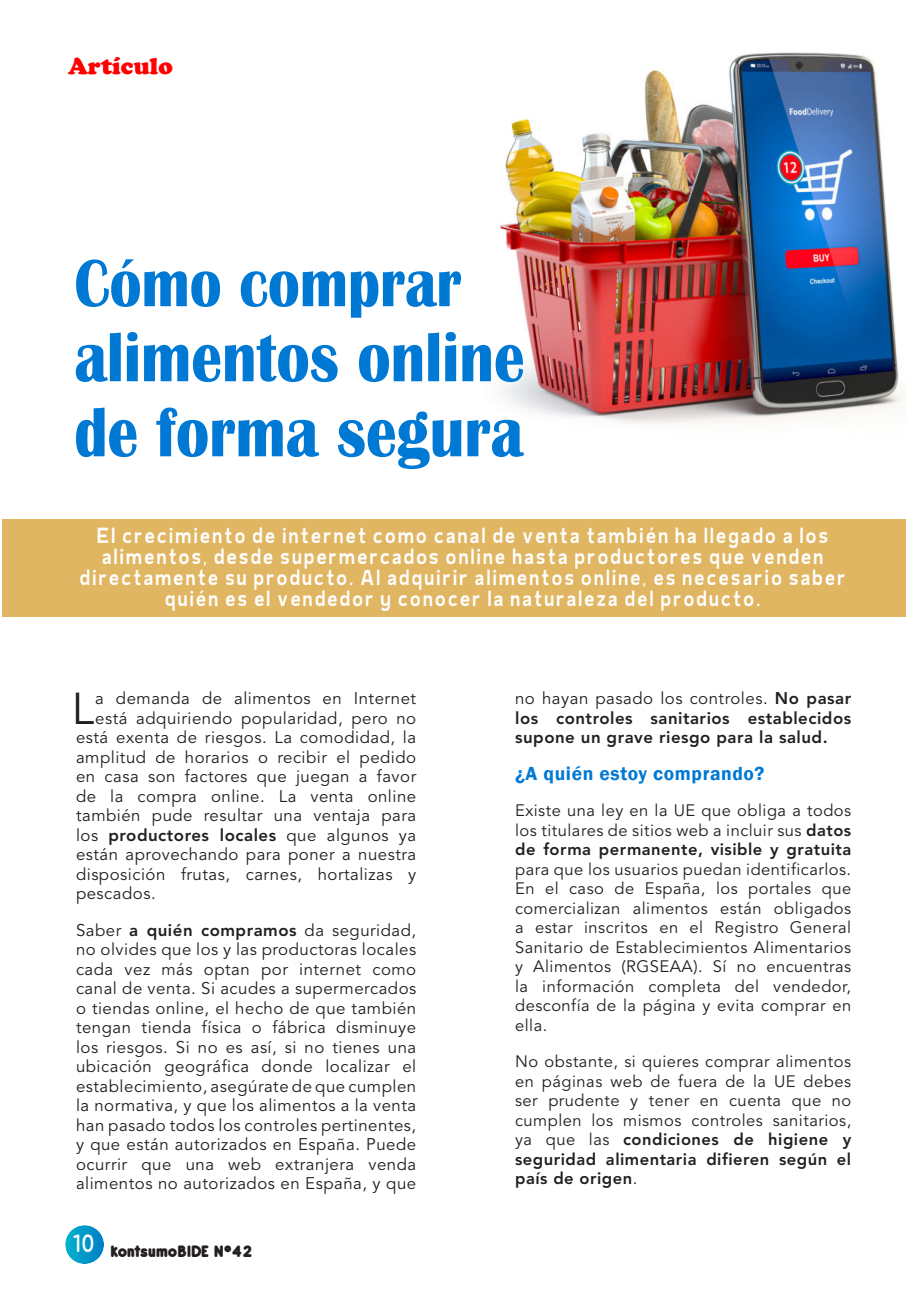
<style>
.page{position:relative;width:906px;height:1289px;background:#fff}
.page>*{position:absolute;margin:0;border:0;box-sizing:border-box;transform-origin:0 0}
.t1{font:700 72px/75px "Britannic";color:#0079d4;scale:.85 1}
.t2{font:700 69px "Britannic";color:#0079d4;scale:.85 1}
.t3{font:44.4px "Avenir LT Std";color:#231f20}
.t4{font:900 24px "Cooper";color:#f00}
.t5{font:700 22.5px "Comfortaa";color:#fff}
.t6{font:19.5px/21px "Burbin Casual NC";letter-spacing:.09em;color:#fff;text-align:center}
.t7{font:600 19.5px "Franklin Gothic";letter-spacing:.03em;color:#0079d4}
.t8{font:800 18px "Antipasto";letter-spacing:-.025em;color:#231f20}
.t9{font:16.8px/19.5px "Avenir LT Std";letter-spacing:.03em;color:#231f20;text-align:justify}
.t10{font:800 16.8px/19.5px "Avenir LT Std";letter-spacing:.03em;color:#231f20;text-align:justify}
.t11{font:16.5px/19.5px "Avenir LT Std";letter-spacing:.03em;color:#231f20;text-align:justify}
.s1{font-weight:400}
.s2{font-weight:800}
</style>
<div class="page">
<img style="left:499px;top:52px;width:406px;height:373px">
<div style="left:2px;top:519px;width:904px;height:98px;background:#e0b663"></div>
<div style="left:65px;top:1225px;width:39px;height:38px;background:linear-gradient(to right,#04b5cd,#017fc6);border-radius:19px"></div>
<h3 class="t4" style="left:68px;top:57px;width:106px">Artículo</h3>
<h2 class="t2" style="left:74px;top:247px;width:457px">Cómo comprar</h2>
<h1 class="t1" style="left:74px;top:320px;width:531px">alimentos online de forma segura</h1>
<p class="t6" style="left:80px;top:526px;width:767px">El crecimiento de internet como canal de venta también ha llegado a los alimentos, desde supermercados online hasta productores que venden directamente su producto. Al adquirir alimentos online, es necesario saber quién es el vendedor y conocer la naturaleza del producto.</p>
<h3 class="t3" style="left:72px;top:689px;width:24px">L</h3>
<p class="t9" style="left:95px;top:690px;width:322px">a demanda de alimentos en Internet</p>
<p class="t9" style="left:95px;top:709px;width:322px">está adquiriendo popularidad, pero no</p>
<p class="t9" style="left:76px;top:729px;width:342px">está exenta de riesgos. La comodidad, la</p>
<p class="t9" style="left:76px;top:748px;width:342px">amplitud de horarios o recibir el pedido</p>
<p class="t9" style="left:76px;top:768px;width:342px">en casa son factores que juegan a favor</p>
<p class="t9" style="left:76px;top:787px;width:342px">de la compra online. La venta online</p>
<p class="t9" style="left:76px;top:807px;width:342px">también pude resultar una ventaja para</p>
<p class="t10" style="left:76px;top:825px;width:342px"><span class="s1">los</span> productores locales <span class="s1">que algunos ya</span></p>
<p class="t9" style="left:76px;top:846px;width:342px">están aprovechando para poner a nuestra</p>
<p class="t9" style="left:76px;top:865px;width:342px">disposición frutas, carnes, hortalizas y</p>
<p class="t9" style="left:76px;top:885px;width:81px">pescados.</p>
<p class="t9" style="left:76px;top:921px;width:342px">Saber <span class="s2">a quién compramos</span> da seguridad, no olvides que los y las productoras locales cada vez más optan por internet como canal de venta. Si acudes a supermercados o tiendas online, el hecho de que también tengan tienda física o fábrica disminuye los riesgos. Si no es así, si no tienes una ubicación geográfica donde localizar el establecimiento, asegúrate de que cumplen la normativa, y que los alimentos a la venta han pasado todos los controles pertinentes, y que están autorizados en España. Puede ocurrir que una web extranjera venda alimentos no autorizados en España, y que</p>
<h3 class="t5" style="left:73px;top:1231px;width:23px">10</h3>
<p class="t8" style="left:111px;top:1240px;width:143px">kontsumoBIDE Nº42</p>
<p class="t10" style="left:515px;top:688px;width:338px"><span class="s1">no hayan pasado los controles.</span> No pasar los controles sanitarios establecidos supone un grave riesgo para la salud.</p>
<p class="t7" style="left:515px;top:765px;width:251px">¿A quién estoy comprando?</p>
<p class="t11" style="left:515px;top:802px;width:338px">Existe una ley en la UE que obliga a todos los titulares de sitios web a incluir sus <span class="s2">datos de forma permanente, visible y gratuita</span></p>
<p class="t11" style="left:515px;top:860px;width:338px">para que los usuarios puedan identificarlos.<br>En el caso de España, los portales que comercializan alimentos están obligados a estar inscritos en el Registro General Sanitario de Establecimientos Alimentarios y Alimentos (RGSEAA). Sí no encuentras la información completa del vendedor, desconfía de la página y evita comprar en ella.</p>
<p class="t11" style="left:515px;top:1053px;width:338px">No obstante, si quieres comprar alimentos en páginas web de fuera de la UE debes ser prudente y tener en cuenta que no cumplen los mismos controles sanitarios, ya que las <span class="s2">condiciones de higiene y seguridad alimentaria difieren según el país de origen</span>.</p>
</div>
